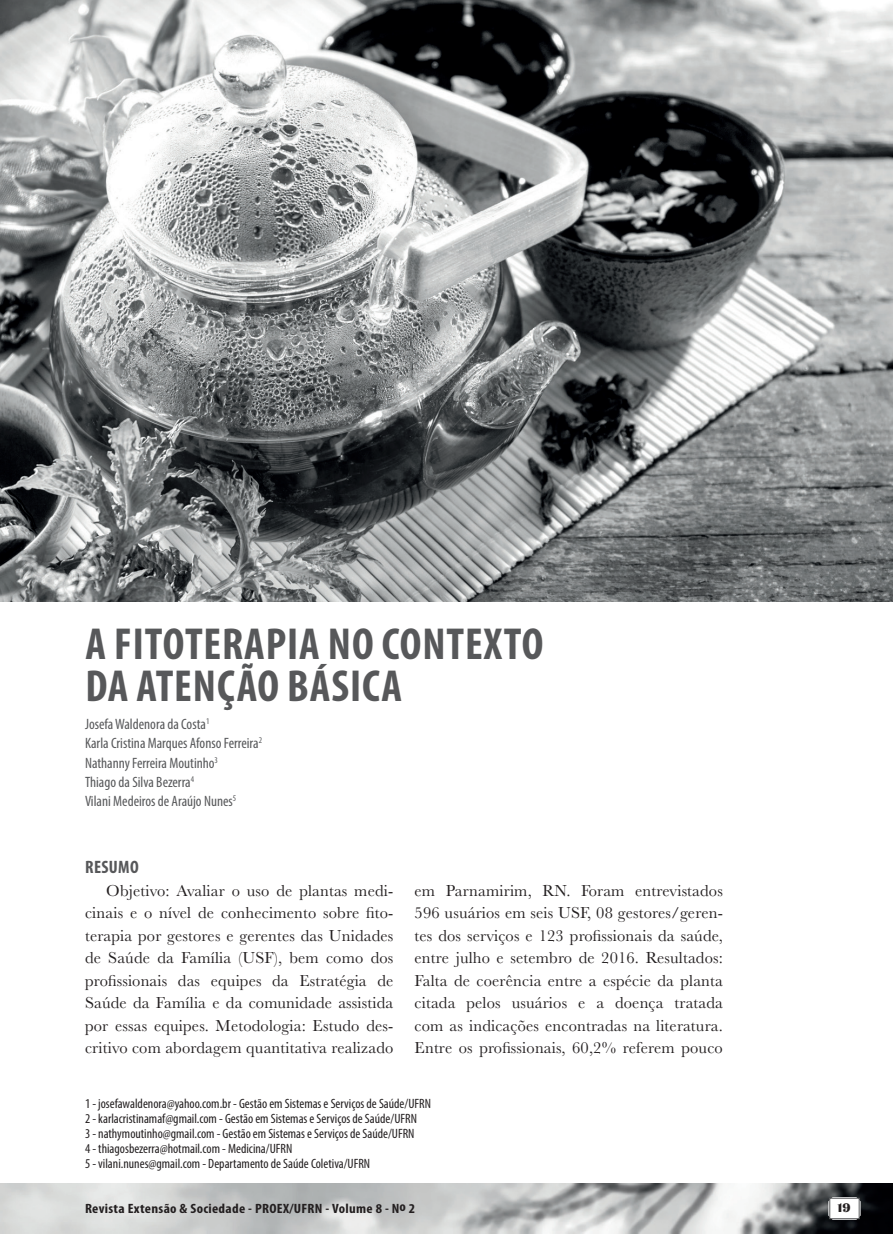
<style>
.page{position:relative;width:893px;height:1234px;background:#fff}
.page>*{position:absolute;margin:0;border:0;box-sizing:border-box;transform-origin:0 0}
.t1{font:700 condensed 45px/42px "Myriad Pro";letter-spacing:.02em;color:#57585a}
.t2{font:700 condensed 18px "Myriad Pro";letter-spacing:.02em;color:#57585a}
.t3{font:16.5px/22.5px "Baskerville";letter-spacing:.01em;color:#231f20;text-align:justify}
.t4{font:condensed 15px/19.2px "Myriad Pro";color:#57585a}
.t5{font:condensed 13.5px/15px "Myriad Pro";color:#231f20}
.t6{font:700 condensed 13.5px "Myriad Pro";letter-spacing:.02em;color:#231f20;scale:1.1 1}
.t7{font:12px "Escafina Low";color:#231f20;scale:1.1 1}
</style>
<div class="page">
<img style="left:0;top:1183px;width:893px;height:50px">
<img style="left:0;top:0;width:893px;height:601px">
<svg style="left:828px;top:1196px;width:33px;height:23px"></svg>
<div style="left:829px;top:1197px;width:30px;height:21px;background:#fff;border:1px solid #57585a"></div>
<h1 class="t1" style="left:85px;top:624px;width:459px">A FITOTERAPIA NO CONTEXTO<br>DA ATENÇÃO BÁSICA</h1>
<p class="t4" style="left:85px;top:714px;width:179px">Josefa Waldenora da Costa<sup>1<br></sup>Karla Cristina Marques Afonso Ferreira<sup>2<br></sup>Nathanny Ferreira Moutinho<sup>3<br></sup>Thiago da Silva Bezerra<sup>4<br></sup>Vilani Medeiros de Araújo Nunes<sup>5</sup></p>
<p class="t2" style="left:85px;top:857px;width:55px">RESUMO</p>
<p class="t3" style="left:85px;top:879px;width:310px;text-indent:21px">Objetivo: Avaliar o uso de plantas medi&shy;cinais e o nível de conhecimento sobre fito&shy;terapia por gestores e gerentes das Unidades de Saúde da Família (USF), bem como dos profissionais das equipes da Estratégia de Saúde da Família e da comunidade assistida por essas equipes. Metodologia: Estudo des&shy;critivo com abordagem quantitativa realizado</p>
<p class="t3" style="left:415px;top:879px;width:310px">em Parnamirim, RN. Foram entrevistados 596 usuários em seis USF, 08 gestores/geren&shy;tes dos serviços e 123 profissionais da saúde, entre julho e setembro de 2016. Resultados:<br>Falta de coerência entre a espécie da planta citada pelos usuários e a doença tratada com as indicações encontradas na literatura.<br>Entre os profissionais, 60,2% referem pouco</p>
<p class="t5" style="left:85px;top:1095px;width:347px">1 - josefawaldenora@yahoo.com.br - Gestão em Sistemas e Serviços de Saúde/UFRN 2 - karlacristinamaf@gmail.com - Gestão em Sistemas e Serviços de Saúde/UFRN<br>3 - nathymoutinho@gmail.com - Gestão em Sistemas e Serviços de Saúde/UFRN<br>4 - thiagosbezerra@hotmail.com - Medicina/UFRN<br>5 - vilani.nunes@gmail.com - Departamento de Saúde Coletiva/UFRN</p>
<p class="t6" style="left:85px;top:1200px;width:302px">Revista Extensão &amp; Sociedade - PROEX/UFRN - Volume 8 - No 2</p>
<p class="t7" style="left:838px;top:1199px;width:13px">19</p>
</div>
